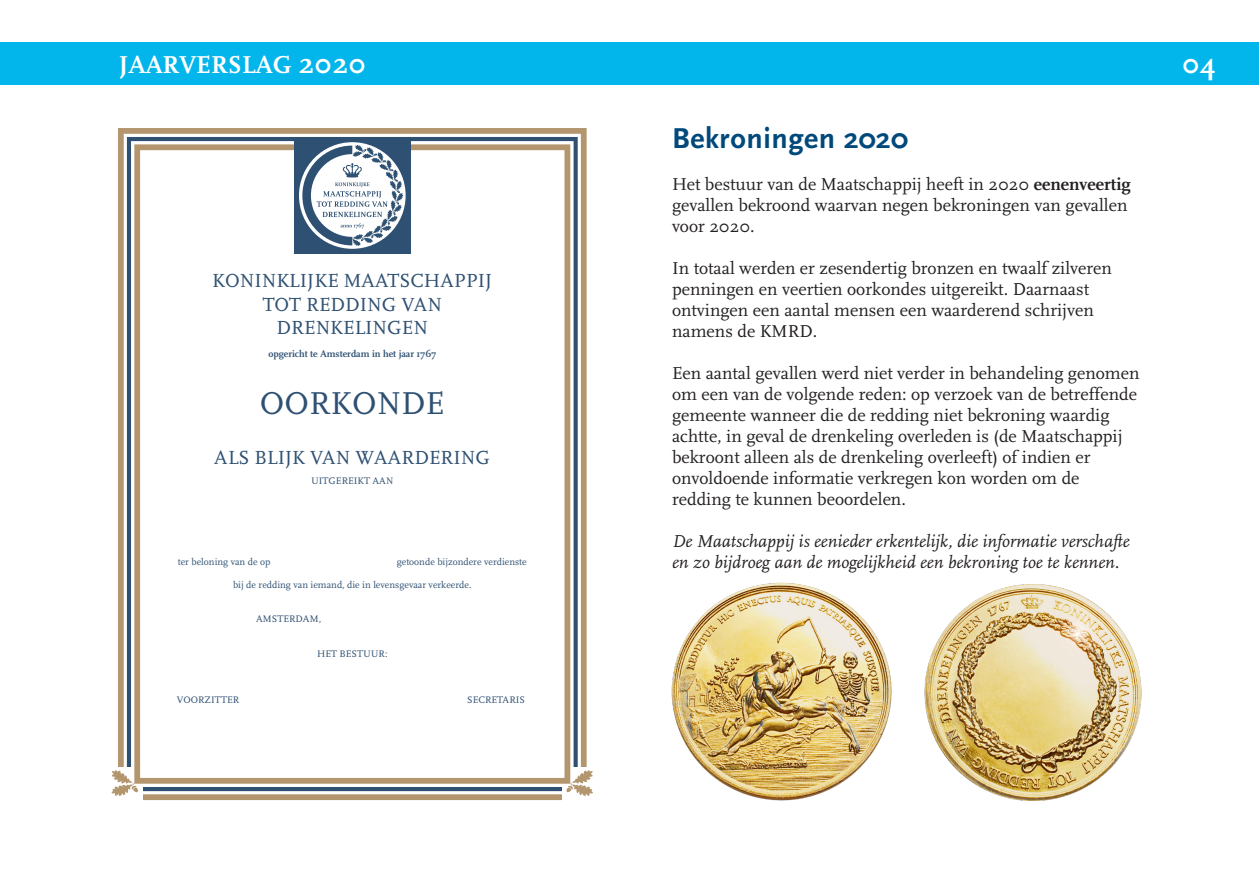
<style>
.page{position:relative;width:1259px;height:893px;background:#fff}
.page>*{position:absolute;margin:0;border:0;box-sizing:border-box;transform-origin:0 0}
.t1{font:33px "Scala";color:#2e5072}
.t2{font:700 30px "Scala Sans";letter-spacing:.02em;color:#01497b}
.t3{font:700 30px "Scala";color:#fff}
.t4{font:700 25.5px "Scala";color:#fff}
.t5{font:19.8px/23.1px "Scala";color:#2e5072;text-align:center}
.t6{font:18px/21px "Scala";color:#231f20}
.t7{font:italic 18px/21px "Scala";color:#231f20}
.t8{font:9.9px "Scala";color:#2e5072}
.t9{font:700 9.9px "Scala";color:#2e5072}
.s1{font-size:30px}
.s2{font-weight:700}
</style>
<div class="page">
<div style="left:0;top:43px;width:1259px;height:42px;background:#02b5eb"></div>
<img style="left:924px;top:584px;width:218px;height:217px">
<img style="left:671px;top:582px;width:221px;height:219px">
<div style="left:127px;top:137px;width:451px;height:654px;border:4px solid #2e5072"></div>
<div style="left:118px;top:128px;width:468px;height:672px;border:6px solid #b3966e"></div>
<div style="left:562px;top:767px;width:36px;height:36px;background:#fff"></div>
<svg style="left:566px;top:770px;width:27px;height:26px"></svg>
<div style="left:108px;top:767px;width:35px;height:36px;background:#fff"></div>
<svg style="left:112px;top:770px;width:26px;height:26px"></svg>
<div style="left:134px;top:144px;width:436px;height:640px;border:6px solid #b3966e"></div>
<div style="left:294px;top:137px;width:117px;height:117px;background:#2e5072"></div>
<svg style="left:299px;top:142px;width:107px;height:107px"></svg>
<svg style="left:302px;top:145px;width:101px;height:101px"></svg>
<p class="t4" style="left:119px;top:51px;width:249px">JAARVERSLAG <span class="s1">2020</span></p>
<p class="t5" style="left:212px;top:270px;width:282px">KONINKLIJKE MAATSCHAPPIJ<br>TOT REDDING VAN<br>DRENKELINGEN</p>
<p class="t9" style="left:268px;top:348px;width:169px">opgericht te Amsterdam in het jaar 1767</p>
<p class="t1" style="left:260px;top:386px;width:186px">OORKONDE</p>
<p class="t5" style="left:214px;top:446px;width:277px">ALS BLIJK VAN WAARDERING</p>
<p class="t8" style="left:311px;top:475px;width:84px">UITGEREIKT AAN</p>
<p class="t8" style="left:178px;top:556px;width:94px">ter beloning van de op</p>
<p class="t8" style="left:397px;top:556px;width:132px">getoonde bijzondere verdienste</p>
<p class="t8" style="left:233px;top:579px;width:240px">bij de redding van iemand, die in levensgevaar verkeerde.</p>
<p class="t8" style="left:256px;top:614px;width:67px">AMSTERDAM,</p>
<p class="t8" style="left:317px;top:648px;width:72px">HET BESTUUR:</p>
<p class="t8" style="left:177px;top:695px;width:64px">VOORZITTER</p>
<p class="t8" style="left:467px;top:695px;width:59px">SECRETARIS</p>
<p class="t2" style="left:672px;top:122px;width:238px">Bekroningen 2020</p>
<p class="t6" style="left:672px;top:173px;width:460px">Het bestuur van de Maatschappij heeft in 2020 <span class="s2">eenenveertig </span>gevallen bekroond waarvan negen bekroningen van gevallen voor 2020.</p>
<p class="t6" style="left:672px;top:257px;width:441px">In totaal werden er zesendertig bronzen en twaalf zilveren penningen en veertien oorkondes uitgereikt. Daarnaast ontvingen een aantal mensen een waarderend schrijven namens de KMRD.</p>
<p class="t6" style="left:672px;top:362px;width:469px">Een aantal gevallen werd niet verder in behandeling genomen om een van de volgende reden: op verzoek van de betreffende gemeente wanneer die de redding niet bekroning waardig achtte, in geval de drenkeling overleden is (de Maatschappij bekroont alleen als de drenkeling overleeft) of indien er onvoldoende informatie verkregen kon worden om de redding te kunnen beoordelen.</p>
<p class="t7" style="left:672px;top:531px;width:459px">De Maatschappij is eenieder erkentelijk, die informatie verschafte en zo bijdroeg aan de mogelijkheid een bekroning toe te kennen.</p>
<p class="t3" style="left:1182px;top:47px;width:36px">04</p>
</div>
